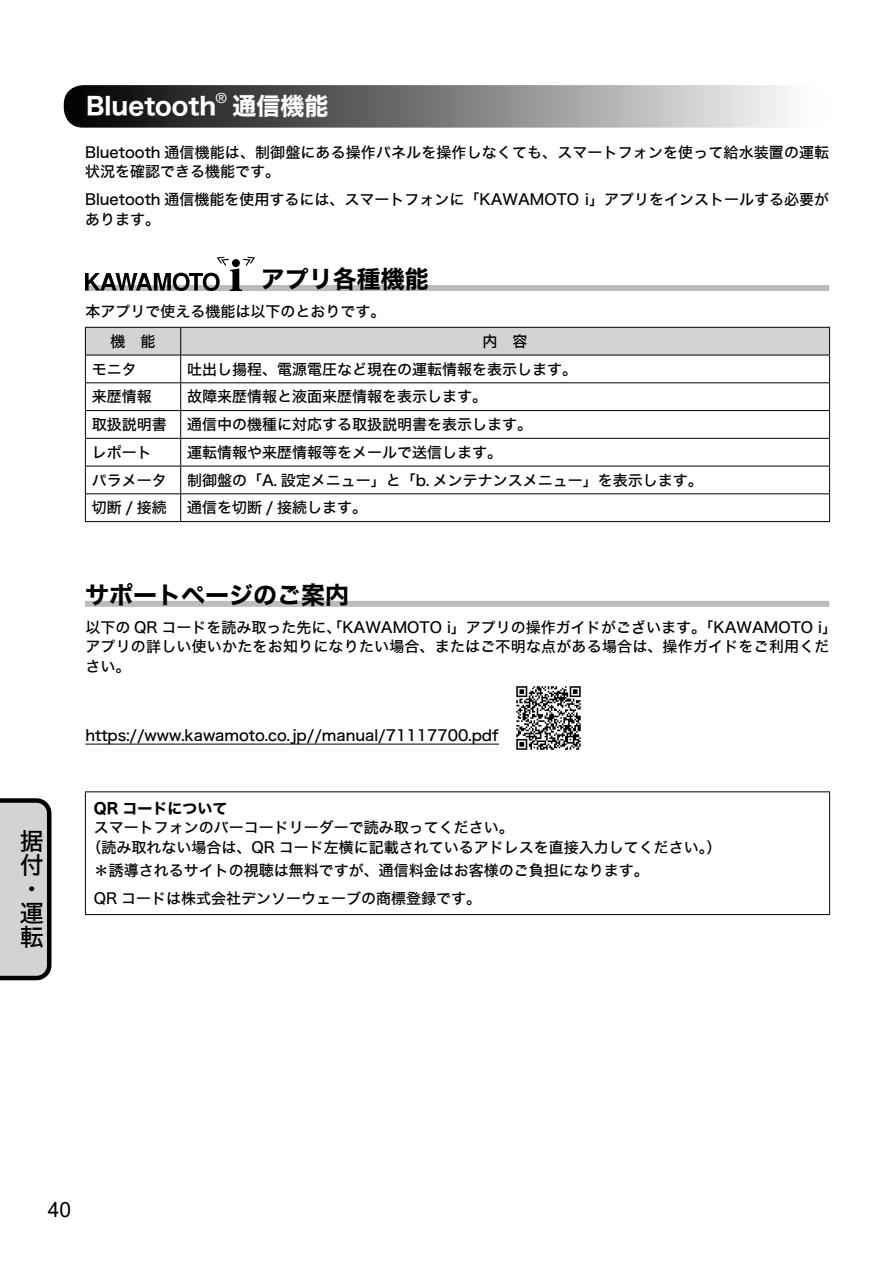
<style>
.page{position:relative;width:893px;height:1263px;background:#fff}
.page>*{position:absolute;margin:0;border:0;box-sizing:border-box;transform-origin:0 0}
.t1{font:24px "Hiragino Kaku W7 90 msp RKSJ H";color:#000}
.t2{font:24px "Hiragino Kaku W7 90 msp RKSJ H";color:#fff}
.t3{font:24px/24px "Hiragino Kaku W5 90 msp RKSJ H";color:#000}
.t4{font:21px "Arial";color:#000}
.t5{font:15px/19.5px "Hiragino Kaku W5 90 msp RKSJ H";color:#000}
.t6{font:15px "Hiragino Kaku W7 90 msp RKSJ H";color:#000}
.t7{font:13.95px "Helvetica";color:#fff}
</style>
<div class="page">
<svg style="left:0;top:798px;width:51px;height:182px"></svg>
<div style="left:64px;top:85px;width:765px;height:43px;background:linear-gradient(to right,#000,#fff);border-radius:20px"></div>
<hr style="left:85px;top:791px;width:426px;height:1px;background:#000">
<hr style="left:85px;top:792px;width:1px;height:122px;background:#000">
<hr style="left:511px;top:791px;width:319px;height:1px;background:#000">
<hr style="left:829px;top:792px;width:1px;height:122px;background:#000">
<hr style="left:85px;top:914px;width:745px;height:1px;background:#000">
<hr style="left:85px;top:744px;width:414px;height:1px;background:#000">
<img style="left:516px;top:686px;width:65px;height:64px">
<div style="left:85px;top:285px;width:744px;height:6px;background:#bcbcbc"></div>
<div style="left:85px;top:601px;width:744px;height:6px;background:#bcbcbc"></div>
<svg style="left:85px;top:327px;width:745px;height:194px"></svg>
<hr style="left:85px;top:521px;width:745px;height:1px;background:#000">
<svg style="left:85px;top:257px;width:170px;height:34px"></svg>
<h1 class="t3" style="left:20px;top:830px;width:25px">据付・運転</h1>
<h1 class="t2" style="left:86px;top:94px;width:132px">Bluetooth</h1>
<p class="t7" style="left:216px;top:93px;width:12px">®</p>
<h1 class="t2" style="left:233px;top:94px;width:97px">通信機能</h1>
<p class="t5" style="left:85px;top:143px;width:746px">Bluetooth 通信機能は、制御盤にある操作パネルを操作しなくても、スマートフォンを使って給水装置の運転状況を確認できる機能です。</p>
<p class="t5" style="left:85px;top:191px;width:746px">Bluetooth 通信機能を使用するには、スマートフォンに「KAWAMOTO i」アプリをインストールする必要があります。</p>
<h1 class="t1" style="left:261px;top:267px;width:169px">アプリ各種機能</h1>
<p class="t5" style="left:111px;top:297px;width:276px;line-height:29.8px;text-indent:-25px">本アプリで使える機能は以下のとおりです。機　能</p>
<p class="t5" style="left:483px;top:332px;width:46px">内　容</p>
<p class="t5" style="left:92px;top:360px;width:46px">モニタ</p>
<p class="t5" style="left:187px;top:360px;width:391px">吐出し揚程、電源電圧など現在の運転情報を表示します。</p>
<p class="t5" style="left:92px;top:388px;width:61px">来歴情報</p>
<p class="t5" style="left:187px;top:388px;width:301px">故障来歴情報と液面来歴情報を表示します。</p>
<p class="t5" style="left:92px;top:415px;width:76px">取扱説明書</p>
<p class="t5" style="left:187px;top:415px;width:346px">通信中の機種に対応する取扱説明書を表示します。</p>
<p class="t5" style="left:92px;top:443px;width:61px">レポート</p>
<p class="t5" style="left:187px;top:443px;width:316px">運転情報や来歴情報等をメールで送信します。</p>
<p class="t5" style="left:92px;top:471px;width:76px">パラメータ</p>
<p class="t5" style="left:187px;top:471px;width:517px">制御盤の「A. 設定メニュー」と「b. メンテナンスメニュー」を表示します。</p>
<p class="t5" style="left:92px;top:499px;width:77px">切断 / 接続</p>
<p class="t5" style="left:187px;top:499px;width:182px">通信を切断 / 接続します。</p>
<h1 class="t1" style="left:85px;top:583px;width:265px">サポートページのご案内</h1>
<p class="t5" style="left:85px;top:618px;width:753px">以下の QR コードを読み取った先に、「KAWAMOTO i」アプリの操作ガイドがございます。「KAWAMOTO i」アプリの詳しい使いかたをお知りになりたい場合、またはご不明な点がある場合は、操作ガイドをご利用ください。</p>
<p class="t5" style="left:85px;top:726px;width:415px">https://www.kawamoto.co.jp//manual/71117700.pdf</p>
<p class="t6" style="left:94px;top:800px;width:135px">QR コードについて</p>
<p class="t5" style="left:86px;top:818px;width:636px;text-indent:8px">スマートフォンのバーコードリーダーで読み取ってください。<br>（読み取れない場合は、QR コード左横に記載されているアドレスを直接入力してください。）</p>
<p class="t5" style="left:94px;top:857px;width:557px;line-height:28px">＊誘導されるサイトの視聴は無料ですが、通信料金はお客様のご負担になります。<br>QR コードは株式会社デンソーウェーブの商標登録です。</p>
<h2 class="t4" style="left:48px;top:1198px;width:25px">40</h2>
</div>
